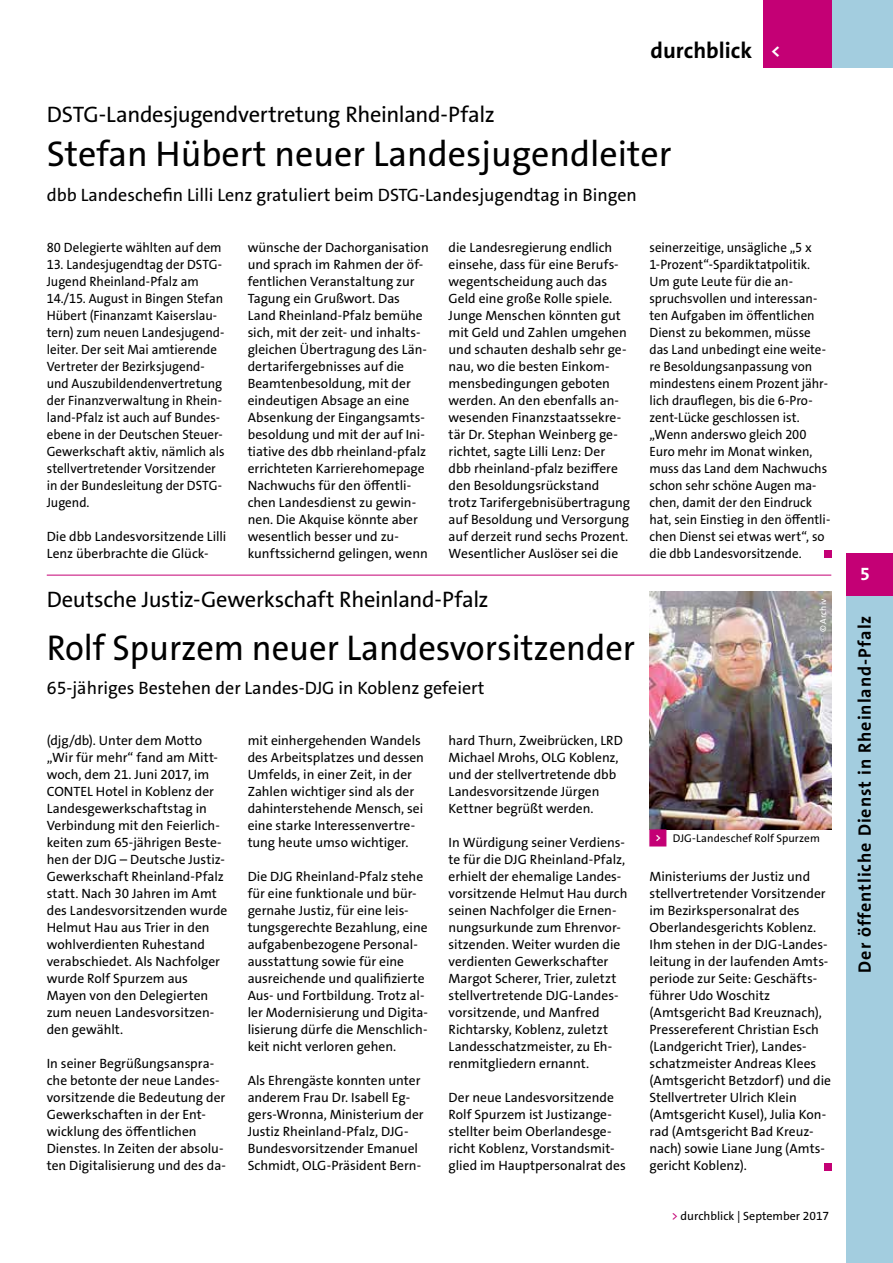
<style>
.page{position:relative;width:893px;height:1263px;background:#fff}
.page>*{position:absolute;margin:0;border:0;box-sizing:border-box;transform-origin:0 0}
.t1{font:36px "The Sans Os F";color:#000}
.t2{font:36px "The Sans Os F";color:#000;scale:.96 1}
.t3{font:22.5px "The Sans Os F";letter-spacing:-.015em;color:#000}
.t4{font:700 22.5px "The Sans Os F";color:#000}
.t5{font:18px "The Sans Os F";color:#000}
.t6{font:700 18px "The Sans Os F";letter-spacing:.055em;color:#000}
.t7{font:700 18px "The Sans Os F";color:#fff}
.t8{font:13.5px/17px "The Sans Os F";color:#000}
.t9{font:13.5px/17px "The Sans Os F";color:#000;scale:.96 1}
.t10{font:12px "The Sans Os F";color:#000}
.t11{font:11.25px "The Sans Os F";letter-spacing:.01em;color:#000}
.t12{font:9px "The Sans Os F";letter-spacing:.015em;color:#fff}
.s1{font-family:"Top Numbers";font-size:10.8px;color:#c40075}
.s2{color:#c40075}
</style>
<div class="page">
<div style="left:824px;top:551px;width:7px;height:7px;background:#c40075"></div>
<hr style="left:47px;top:575px;width:784px;height:1px;background:#c40075">
<div style="left:824px;top:1163px;width:7px;height:7px;background:#c40075"></div>
<img style="left:649px;top:592px;width:182px;height:238px">
<div style="left:763px;top:0;width:130px;height:68px;background:#a3cddf"></div>
<div style="left:763px;top:0;width:68px;height:68px;background:#c40075"></div>
<div style="left:846px;top:553px;width:47px;height:710px;background:#a3cddf"></div>
<div style="left:846px;top:553px;width:47px;height:42px;background:#c40075"></div>
<h2 class="t4" style="left:651px;top:36px;width:103px">durchblick</h2>
<h3 class="t7" style="left:771px;top:39px;width:11px">&lt;</h3>
<h2 class="t3" style="left:47px;top:99px;width:449px">DSTG-Landesjugendvertretung Rheinland-Pfalz</h2>
<h1 class="t1" style="left:47px;top:131px;width:626px">Stefan Hübert neuer Landesjugendleiter</h1>
<h3 class="t5" style="left:47px;top:183px;width:592px">dbb Landeschefin Lilli Lenz gratuliert beim DSTG-Landesjugendtag in Bingen</h3>
<p class="t9" style="left:47px;top:239px;width:184px">80 Delegierte wählten auf dem</p>
<p class="t9" style="left:47px;top:256px;width:187px">13. Landesjugendtag der DSTG-<br>Jugend Rheinland-Pfalz am<br>14./15. August in Bingen Stefan<br>Hübert (Finanzamt Kaiserslau&shy;tern) zum neuen Landesjugend&shy;leiter. Der seit Mai amtierende<br>Vertreter der Bezirksjugend&shy;und Auszubildendenvertretung der Finanzverwaltung in Rhein&shy;land-Pfalz ist auch auf Bundes&shy;ebene in der Deutschen Steuer-<br>Gewerkschaft aktiv, nämlich als stellvertretender Vorsitzender in der Bundesleitung der DSTG-<br>Jugend.</p>
<p class="t8" style="left:47px;top:528px;width:181px">Die dbb Landesvorsitzende Lilli<br>Lenz überbrachte die Glück-</p>
<p class="t8" style="left:248px;top:239px;width:183px">wünsche der Dachorganisation und sprach im Rahmen der öf&shy;fentlichen Veranstaltung zur<br>Tagung ein Grußwort. Das<br>Land Rheinland-Pfalz bemühe sich, mit der zeit- und inhalts&shy;gleichen Übertragung des Län&shy;dertarifergebnisses auf die<br>Beamtenbesoldung, mit der eindeutigen Absage an eine<br>Absenkung der Eingangsamts&shy;besoldung und mit der auf Ini&shy;tiative des dbb rheinland-pfalz errichteten Karrierehomepage<br>Nachwuchs für den öffentli&shy;chen Landesdienst zu gewin&shy;nen. Die Akquise könnte aber wesentlich besser und zu&shy;kunftssichernd gelingen, wenn</p>
<p class="t8" style="left:449px;top:239px;width:183px">die Landesregierung endlich einsehe, dass für eine Berufs&shy;wegentscheidung auch das<br>Geld eine große Rolle spiele.<br>Junge Menschen könnten gut mit Geld und Zahlen umgehen und schauten deshalb sehr ge&shy;nau, wo die besten Einkom&shy;mensbedingungen geboten werden. An den ebenfalls an&shy;wesenden Finanzstaatssekre&shy;tär Dr. Stephan Weinberg ge&shy;richtet, sagte Lilli Lenz: Der dbb rheinland-pfalz beziffere den Besoldungsrückstand trotz Tarifergebnisübertragung auf Besoldung und Versorgung auf derzeit rund sechs Prozent.<br>Wesentlicher Auslöser sei die</p>
<p class="t9" style="left:649px;top:239px;width:190px">seinerzeitige, unsägliche „5 x<br>1-Prozent“-Spardiktatpolitik.<br>Um gute Leute für die an&shy;spruchsvollen und interessan&shy;ten Aufgaben im öffentlichen<br>Dienst zu bekommen, müsse das Land unbedingt eine weite&shy;re Besoldungsanpassung von mindestens einem Prozent jähr&shy;lich drauflegen, bis die 6-Pro&shy;zent-Lücke geschlossen ist. „Wenn anderswo gleich 200<br>Euro mehr im Monat winken, muss das Land dem Nachwuchs schon sehr schöne Augen ma&shy;chen, damit der den Eindruck hat, sein Einstieg in den öffentli&shy;chen Dienst sei etwas wert“, so die dbb Landesvorsitzende.</p>
<h2 class="t3" style="left:47px;top:585px;width:443px">Deutsche Justiz-Gewerkschaft Rheinland-Pfalz</h2>
<h1 class="t2" style="left:47px;top:624px;width:614px">Rolf Spurzem neuer Landesvorsitzender</h1>
<h3 class="t5" style="left:47px;top:676px;width:439px">65-jähriges Bestehen der Landes-DJG in Koblenz gefeiert</h3>
<p class="t8" style="left:47px;top:732px;width:182px">(djg/db). Unter dem Motto „Wir für mehr“ fand am Mitt&shy;woch, dem 21. Juni 2017, im<br>CONTEL Hotel in Koblenz der<br>Landesgewerkschaftstag in<br>Verbindung mit den Feierlich&shy;keiten zum 65-jährigen Beste&shy;hen der DJG – Deutsche Justiz-<br>Gewerkschaft Rheinland-Pfalz statt. Nach 30 Jahren im Amt des Landesvorsitzenden wurde<br>Helmut Hau aus Trier in den wohlverdienten Ruhestand verabschiedet. Als Nachfolger wurde Rolf Spurzem aus<br>Mayen von den Delegierten zum neuen Landesvorsitzen&shy;den gewählt.</p>
<p class="t8" style="left:47px;top:1055px;width:181px">In seiner Begrüßungsanspra&shy;che betonte der neue Landes&shy;vorsitzende die Bedeutung der<br>Gewerkschaften in der Ent&shy;wicklung des öffentlichen<br>Dienstes. In Zeiten der absolu&shy;ten Digitalisierung und des da-</p>
<p class="t12" style="left:817px;top:632px;width:35px;rotate:-90deg">© Archiv</p>
<p class="t8" style="left:248px;top:732px;width:178px">mit einhergehenden Wandels des Arbeitsplatzes und dessen<br>Umfelds, in einer Zeit, in der<br>Zahlen wichtiger sind als der dahinterstehende Mensch, sei eine starke Interessenvertre&shy;tung heute umso wichtiger.</p>
<p class="t8" style="left:248px;top:868px;width:182px">Die DJG Rheinland-Pfalz stehe für eine funktionale und bür&shy;gernahe Justiz, für eine leis&shy;tungsgerechte Bezahlung, eine aufgabenbezogene Personal&shy;ausstattung sowie für eine ausreichende und qualifizierte<br>Aus- und Fortbildung. Trotz al&shy;ler Modernisierung und Digita&shy;lisierung dürfe die Menschlich&shy;keit nicht verloren gehen.</p>
<p class="t8" style="left:248px;top:1072px;width:177px">Als Ehrengäste konnten unter anderem Frau Dr. Isabell Eg&shy;gers-Wronna, Ministerium der<br>Justiz Rheinland-Pfalz, DJG-<br>Bundesvorsitzender Emanuel<br>Schmidt, OLG-Präsident Bern-</p>
<p class="t8" style="left:449px;top:732px;width:176px">hard Thurn, Zweibrücken, LRD<br>Michael Mrohs, OLG Koblenz, und der stellvertretende dbb<br>Landesvorsitzende Jürgen<br>Kettner begrüßt werden.</p>
<p class="t8" style="left:449px;top:834px;width:180px">In Würdigung seiner Verdiens&shy;te für die DJG Rheinland-Pfalz, erhielt der ehemalige Landes&shy;vorsitzende Helmut Hau durch seinen Nachfolger die Ernen&shy;nungsurkunde zum Ehrenvor&shy;sitzenden. Weiter wurden die verdienten Gewerkschafter<br>Margot Scherer, Trier, zuletzt stellvertretende DJG-Landes&shy;vorsitzende, und Manfred<br>Richtarsky, Koblenz, zuletzt<br>Landesschatzmeister, zu Eh&shy;renmitgliedern ernannt.</p>
<p class="t8" style="left:449px;top:1089px;width:179px">Der neue Landesvorsitzende<br>Rolf Spurzem ist Justizange&shy;stellter beim Oberlandesge&shy;richt Koblenz, Vorstandsmit&shy;glied im Hauptpersonalrat des</p>
<p class="t11" style="left:649px;top:831px;width:172px"><span class="s1">&lt;</span> DJG-Landeschef Rolf Spurzem</p>
<p class="t8" style="left:649px;top:868px;width:183px">Ministeriums der Justiz und stellvertretender Vorsitzender im Bezirkspersonalrat des<br>Oberlandesgerichts Koblenz.<br>Ihm stehen in der DJG-Landes&shy;leitung in der laufenden Amts&shy;periode zur Seite: Geschäfts&shy;führer Udo Woschitz (Amtsgericht Bad Kreuznach),<br>Pressereferent Christian Esch (Landgericht Trier), Landes&shy;schatzmeister Andreas Klees (Amtsgericht Betzdorf) und die<br>Stellvertreter Ulrich Klein (Amtsgericht Kusel), Julia Kon&shy;rad (Amtsgericht Bad Kreuz&shy;nach) sowie Liane Jung (Amts&shy;gericht Koblenz).</p>
<p class="t10" style="left:671px;top:1208px;width:159px"><span class="s2">&gt;</span> durchblick | September 2017</p>
<h3 class="t7" style="left:860px;top:562px;width:11px">5</h3>
<h3 class="t6" style="left:853px;top:973px;width:359px;rotate:-90deg">Der öffentliche Dienst in Rheinland-Pfalz</h3>
</div>
